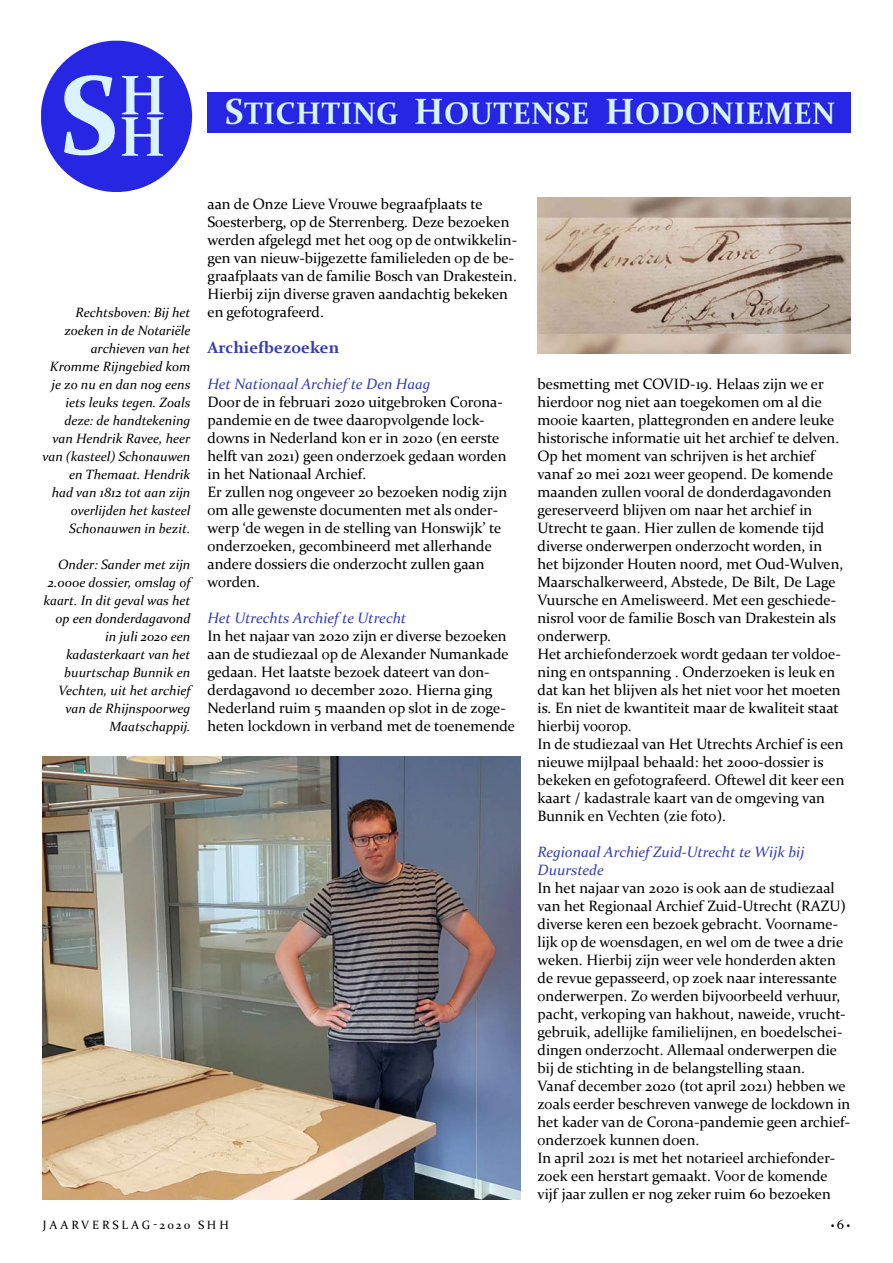
<style>
.page{position:relative;width:893px;height:1263px;background:#fff}
.page>*{position:absolute;margin:0;border:0;box-sizing:border-box;transform-origin:0 0}
.t1{font:700 16.5px "Constantia";color:#343db2}
.t2{font:15px/18px "Constantia";color:#000}
.t3{font:italic 15px/18px "Constantia";color:#343db2}
.t4{font:italic 13.5px/18px "Constantia";color:#000;text-align:right}
.t5{font:12px "Constantia";letter-spacing:.24em;color:#000}
</style>
<div class="page">
<img style="left:41px;top:40px;width:152px;height:152px">
<img style="left:207px;top:92px;width:643px;height:41px">
<img style="left:43px;top:756px;width:477px;height:443px">
<img style="left:537px;top:198px;width:313px;height:155px">
<p class="t4" style="left:43px;top:303px;width:149px">Rechtsboven: Bij het zoeken in de Notariële archieven van het<br>Kromme Rijngebied kom je zo nu en dan nog eens iets leuks tegen. Zoals deze: de handtekening van Hendrik Ravee, heer van (kasteel) Schonauwen en Themaat. Hendrik<br>had van 1812 tot aan zijn overlijden het kasteel<br>Schonauwen in bezit.</p>
<p class="t4" style="left:43px;top:555px;width:149px">Onder: Sander met zijn<br>2.000e dossier, omslag of kaart. In dit geval was het op een donderdagavond in juli 2020 een kadasterkaart van het buurtschap Bunnik en<br>Vechten, uit het archief van de Rhijnspoorweg<br>Maatschappij.</p>
<p class="t2" style="left:207px;top:194px;width:311px">aan de Onze Lieve Vrouwe begraafplaats te Soesterberg, op de Sterrenberg. Deze bezoeken werden afgelegd met het oog op de ontwikkelin&shy;gen van nieuw-bijgezette familieleden op de be&shy;graafplaats van de familie Bosch van Drakestein.<br>Hierbij zijn diverse graven aandachtig bekeken en gefotografeerd.</p>
<p class="t1" style="left:207px;top:336px;width:133px">Archiefbezoeken</p>
<p class="t3" style="left:207px;top:374px;width:224px">Het Nationaal Archief te Den Haag</p>
<p class="t2" style="left:207px;top:392px;width:301px">Door de in februari 2020 uitgebroken Corona&shy;pandemie en de twee daaropvolgende lock&shy;downs in Nederland kon er in 2020 (en eerste helft van 2021) geen onderzoek gedaan worden in het Nationaal Archief.<br>Er zullen nog ongeveer 20 bezoeken nodig zijn om alle gewenste documenten met als onder&shy;werp ‘de wegen in de stelling van Honswijk’ te onderzoeken, gecombineerd met allerhande andere dossiers die onderzocht zullen gaan worden.</p>
<p class="t3" style="left:207px;top:608px;width:200px">Het Utrechts Archief te Utrecht</p>
<p class="t2" style="left:207px;top:626px;width:309px">In het najaar van 2020 zijn er diverse bezoeken aan de studiezaal op de Alexander Numankade gedaan. Het laatste bezoek dateert van don&shy;derdagavond 10 december 2020. Hierna ging Nederland ruim 5 maanden op slot in de zoge&shy;heten lockdown in verband met de toenemende</p>
<p class="t2" style="left:537px;top:374px;width:309px">besmetting met COVID-19. Helaas zijn we er hierdoor nog niet aan toegekomen om al die mooie kaarten, plattegronden en andere leuke historische informatie uit het archief te delven.<br>Op het moment van schrijven is het archief vanaf 20 mei 2021 weer geopend. De komende maanden zullen vooral de donderdagavonden gereserveerd blijven om naar het archief in Utrecht te gaan. Hier zullen de komende tijd diverse onderwerpen onderzocht worden, in het bijzonder Houten noord, met Oud-Wulven, Maarschalkerweerd, Abstede, De Bilt, De Lage Vuursche en Amelisweerd. Met een geschiede&shy;nisrol voor de familie Bosch van Drakestein als onderwerp.<br>Het archiefonderzoek wordt gedaan ter voldoe&shy;ning en ontspanning . Onderzoeken is leuk en dat kan het blijven als het niet voor het moeten is. En niet de kwantiteit maar de kwaliteit staat hierbij voorop.<br>In de studiezaal van Het Utrechts Archief is een nieuwe mijlpaal behaald: het 2000-dossier is bekeken en gefotografeerd. Oftewel dit keer een kaart / kadastrale kaart van de omgeving van Bunnik en Vechten (zie foto).</p>
<p class="t3" style="left:537px;top:842px;width:268px">Regionaal Archief Zuid-Utrecht te Wijk bij<br>Duurstede</p>
<p class="t2" style="left:537px;top:878px;width:314px">In het najaar van 2020 is ook aan de studiezaal van het Regionaal Archief Zuid-Utrecht (RAZU) diverse keren een bezoek gebracht. Voorname&shy;lijk op de woensdagen, en wel om de twee a drie weken. Hierbij zijn weer vele honderden akten de revue gepasseerd, op zoek naar interessante onderwerpen. Zo werden bijvoorbeeld verhuur, pacht, verkoping van hakhout, naweide, vrucht&shy;gebruik, adellijke familielijnen, en boedelschei&shy;dingen onderzocht. Allemaal onderwerpen die bij de stichting in de belangstelling staan.<br>Vanaf december 2020 (tot april 2021) hebben we zoals eerder beschreven vanwege de lockdown in het kader van de Corona-pandemie geen archief&shy;onderzoek kunnen doen.<br>In april 2021 is met het notarieel archiefonder&shy;zoek een herstart gemaakt. Voor de komende vijf jaar zullen er nog zeker ruim 60 bezoeken</p>
<p class="t5" style="left:43px;top:1217px;width:187px">jaarverslag-2020 shh</p>
<p class="t5" style="left:831px;top:1218px;width:21px">• •</p>
</div>
